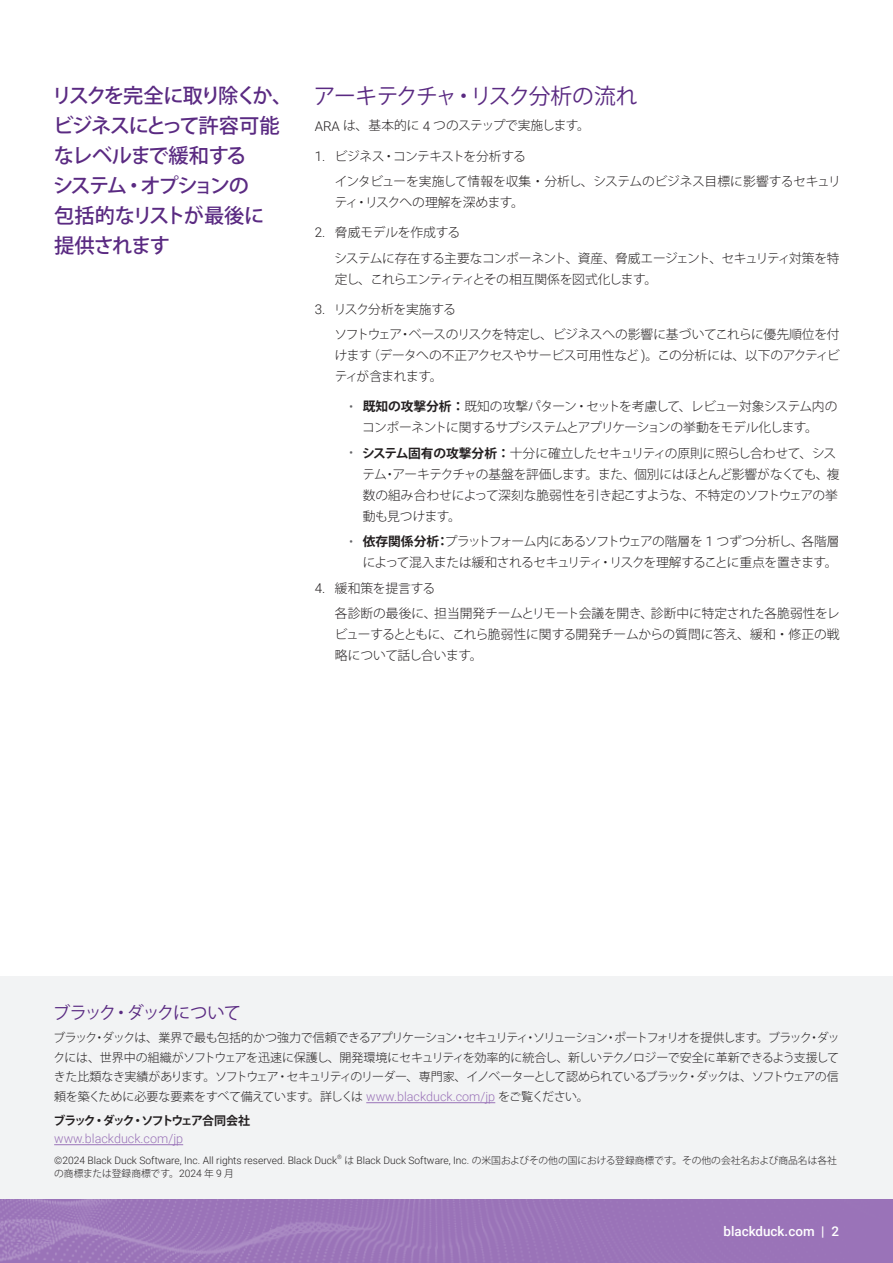
<style>
.page{position:relative;width:893px;height:1263px;background:#fff}
.page>*{position:absolute;margin:0;border:0;box-sizing:border-box;transform-origin:0 0}
.t1{font:21.75px "Koz Go Pro";letter-spacing:-.06em;color:#5a2a82}
.t2{font:500 20.25px/30px "Koz Go Pro";letter-spacing:-.075em;color:#5a2a82}
.t3{font:17.25px "Koz Go Pro";letter-spacing:-.08em;color:#5a2a82}
.t4{font:500 13.35px "Roboto";color:#fff}
.t5{font:300 12.75px/21px "Koz Go Pro";letter-spacing:-.03em;color:#231f20}
.t6{font:300 12.75px/21px "Koz Go Pro";letter-spacing:-.05em;color:#231f20;text-align:center}
.t7{font:300 12.75px/25.5px "Koz Go Pro";color:#231f20}
.t8{font:300 12.75px "Koz Go Pro";letter-spacing:-.06em;color:#231f20}
.t9{font:300 12.6px "Roboto";color:#9a73b8}
.t10{font:300 12px/19.5px "Koz Go Pro";letter-spacing:-.045em;color:#231f20;text-align:justify}
.t11{font:700 12px "Koz Go Pro";letter-spacing:-.145em;color:#231f20}
.t12{font:300 10.2px "Roboto";color:#231f20}
.t13{font:300 9.75px "Koz Go Pro";color:#231f20}
.t14{font:300 6px "Roboto";color:#231f20}
.s1{font-family:"Roboto";font-size:13.35px}
.s2{font-family:"Roboto";color:#636366}
.s3{font-weight:700}
.s4{font-family:"Roboto";font-size:12.6px;color:#9a73b8}
.s5{font-family:"Roboto";font-size:10.2px}
</style>
<div class="page">
<img style="left:0;top:1198px;width:893px;height:65px">
<div style="left:0;top:976px;width:893px;height:222px;background:#f2f3f4"></div>
<hr style="left:366px;top:1102px;width:129px;height:1px;background:#9a73b8">
<hr style="left:54px;top:1144px;width:129px;height:1px;background:#9a73b8">
<h2 class="t2" style="left:52px;top:81px;width:242px">リスクを完全に取り除くか、ビジネスにとって許容可能なレベルまで緩和する<br>システム・オプションの<br>包括的なリストが最後に<br>提供されます</h2>
<h1 class="t1" style="left:314px;top:82px;width:325px">アーキテクチャ・リスク分析の流れ</h1>
<p class="t5" style="left:315px;top:115px;width:277px"><span class="s1">ARA</span> は、基本的に <span class="s1">4</span> つのステップで実施します。</p>
<p class="t5" style="left:335px;top:143px;width:507px;line-height:25.5px;text-indent:-20px"><span class="s1">1.</span> ビジネス・コンテキストを分析する<br>インタビューを実施して情報を収集・分析し、システムのビジネス目標に影響するセキュリ</p>
<p class="t5" style="left:335px;top:192px;width:191px">ティ・リスクへの理解を深めます。</p>
<p class="t5" style="left:335px;top:220px;width:507px;line-height:25.5px;text-indent:-20px"><span class="s1">2.</span> 脅威モデルを作成する<br>システムに存在する主要なコンポーネント、資産、脅威エージェント、セキュリティ対策を特</p>
<p class="t8" style="left:335px;top:270px;width:324px">定し、これらエンティティとその相互関係を図式化します。</p>
<p class="t5" style="left:334px;top:296px;width:507px;line-height:25.5px;text-indent:-20px"><span class="s1">3.</span> リスク分析を実施する<br>ソフトウェア・ベースのリスクを特定し、ビジネスへの影響に基づいてこれらに優先順位を付</p>
<p class="t5" style="left:335px;top:345px;width:507px">けます（データへの不正アクセスやサービス可用性など <span class="s1">)</span>。この分析には、以下のアクティビティが含まれます。</p>
<p class="t6" style="left:349px;top:396px;width:490px"><span class="s2">•</span> <span class="s3">既知の攻撃分析：</span>既知の攻撃パターン・セットを考慮して、レビュー対象システム内のコンポーネントに関するサブシステムとアプリケーションの挙動をモデル化します。</p>
<p class="t5" style="left:362px;top:442px;width:479px;text-indent:-13px"><span class="s2">•</span> <span class="s3">システム固有の攻撃分析：</span>十分に確立したセキュリティの原則に照らし合わせて、システム・アーキテクチャの基盤を評価します。また、個別にはほとんど影響がなくても、複数の組み合わせによって深刻な脆弱性を引き起こすような、不特定のソフトウェアの挙動も見つけます。</p>
<p class="t6" style="left:349px;top:531px;width:492px;text-align:right"><span class="s2">•</span> <span class="s3">依存関係分析：</span>プラットフォーム内にあるソフトウェアの階層を <span class="s1">1</span> つずつ分析し、各階層によって混入または緩和されるセキュリティ・リスクを理解することに重点を置きます。</p>
<p class="t7" style="left:335px;top:575px;width:506px;text-indent:-20px"><span class="s1">4.</span> 緩和策を提言する<br>各診断の最後に、担当開発チームとリモート会議を開き、診断中に特定された各脆弱性をレ</p>
<p class="t5" style="left:335px;top:624px;width:506px">ビューするとともに、これら脆弱性に関する開発チームからの質問に答え、緩和・修正の戦略について話し合います。</p>
<h3 class="t3" style="left:53px;top:1001px;width:189px">ブラック・ダックについて</h3>
<p class="t10" style="left:53px;top:1028px;width:788px">ブラック・ダックは、業界で最も包括的かつ強力で信頼できるアプリケーション・セキュリティ・ソリューション・ポートフォリオを提供します。ブラック・ダックには、世界中の組織がソフトウェアを迅速に保護し、開発環境にセキュリティを効率的に統合し、新しいテクノロジーで安全に革新できるよう支援してきた比類なき実績があります。ソフトウェア・セキュリティのリーダー、専門家、イノベーターとして認められているブラック・ダックは、ソフトウェアの信頼を築くために必要な要素をすべて備えています。詳しくは <span class="s4">www.blackduck.com/jp</span> をご覧ください。</p>
<p class="t11" style="left:53px;top:1113px;width:198px">ブラック・ダック・ソフトウェア合同会社</p>
<p class="t9" style="left:54px;top:1130px;width:131px">www.blackduck.com/jp</p>
<p class="t12" style="left:54px;top:1153px;width:284px">©2024 Black Duck Software, Inc. All rights reserved. Black Duck</p>
<p class="t14" style="left:337px;top:1152px;width:6px">®</p>
<p class="t13" style="left:344px;top:1153px;width:494px">は <span class="s5">Black Duck Software, Inc.</span> の米国およびその他の国における登録商標です。その他の会社名および商品名は各社</p>
<p class="t13" style="left:54px;top:1167px;width:181px">の商標または登録商標です。<span class="s5">2024</span> 年 <span class="s5">9</span> 月</p>
<p class="t4" style="left:724px;top:1222px;width:117px">blackduck.com | 2</p>
</div>
